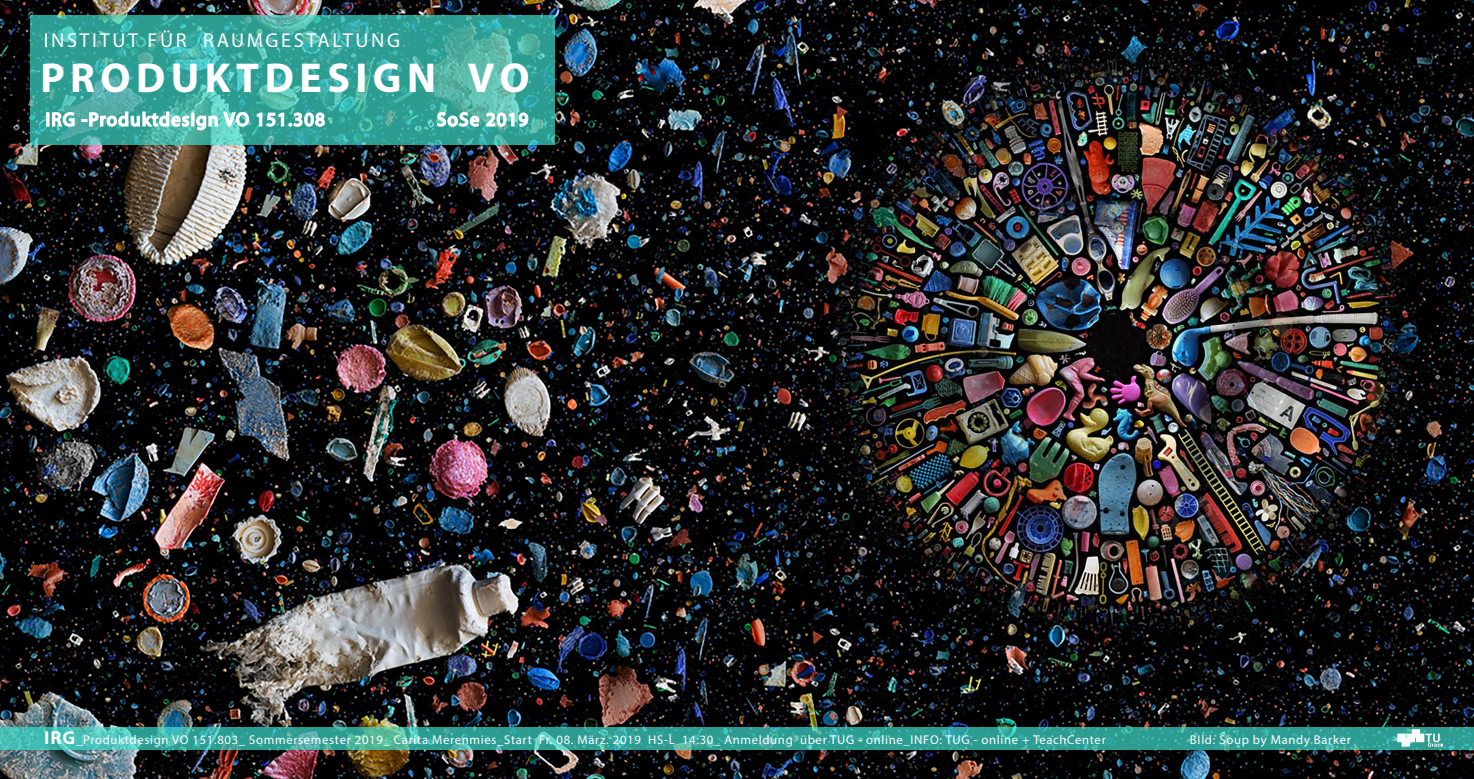
<style>
.page{position:relative;width:1474px;height:779px;background:#fff}
.page>*{position:absolute;margin:0;border:0;box-sizing:border-box;transform-origin:0 0}
.t1{font:700 42px "Myriad Pro";letter-spacing:.13em;color:#fff}
.t2{font:20.21px "Myriad Pro";letter-spacing:.13em;color:#fff}
.t3{font:12.78px "Myriad Pro";letter-spacing:.05em;color:#fff}
.s1{font-weight:700;font-size:18.72px}
</style>
<div class="page">
<img style="left:0;top:0;width:1473px;height:779px">
<svg style="left:0;top:727px;width:1473px;height:22px;background:#36a69b"></svg>
<svg style="left:30px;top:15px;width:524px;height:130px;background:#3aa79c"></svg>
<img style="left:1396px;top:727px;width:46px;height:20px">
<div style="left:46px;top:112px;width:4px;height:15px;border:2px solid #fff"></div>
<img style="left:51px;top:50px;width:275px;height:132px">
<svg style="left:435px;top:111px;width:94px;height:17px"></svg>
<p class="t2" style="left:44px;top:28px;width:358px">INSTITUT FÜR RAUMGESTALTUNG</p>
<p class="t1" style="left:40px;top:51px;width:491px">PRODUKTDESIGN VO</p>
<p class="t3" style="left:44px;top:731px;width:1063px"><span class="s1">IRG</span>_Produktdesign VO 151.803_ Sommersemester 2019_ Carita Merenmies_Start Fr. 08. März. 2019 HS-L 14:30_ Anmeldung über TUG - online_INFO: TUG - online + TeachCenter</p>
<p class="t3" style="left:1189px;top:731px;width:162px">BIld: Soup by Mandy Barker</p>
</div>
